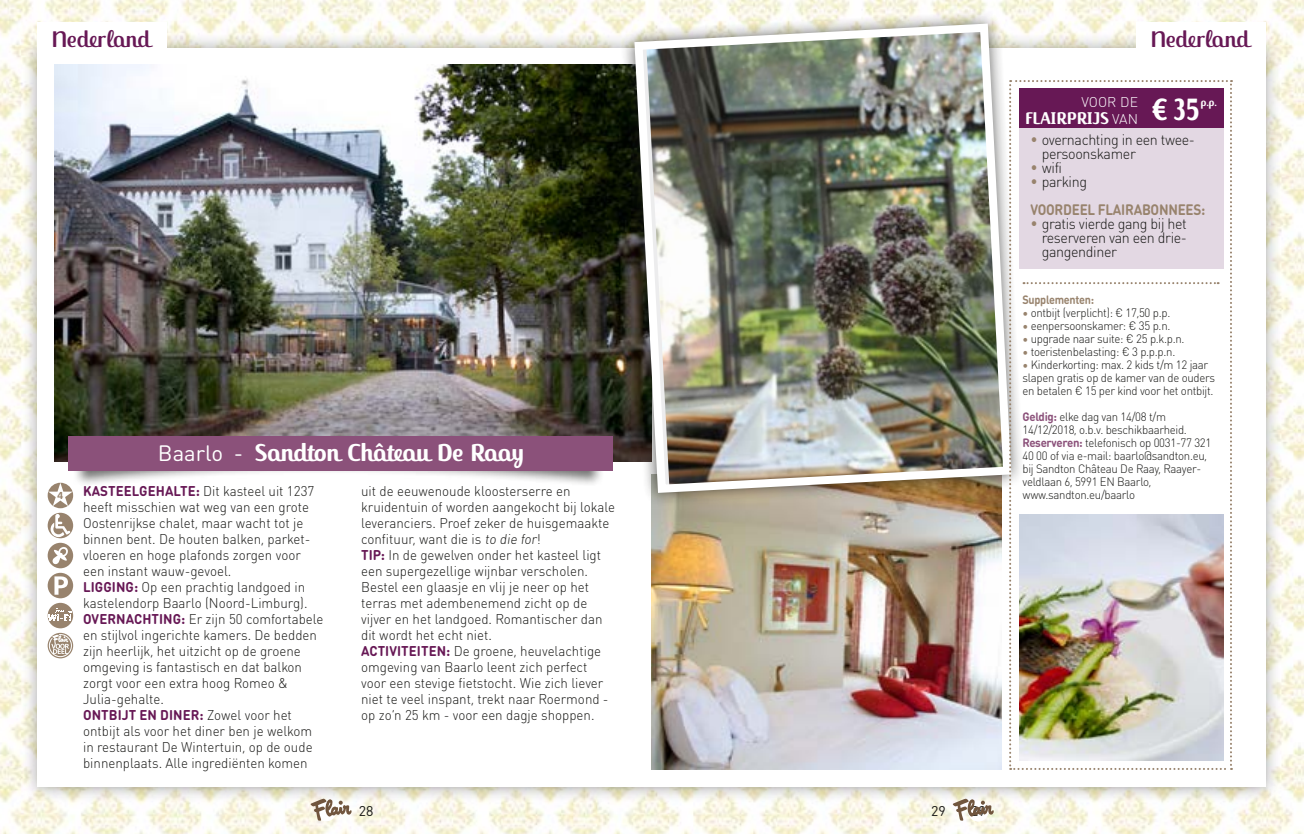
<style>
.page{position:relative;width:1304px;height:834px;background:#fff}
.page>*{position:absolute;margin:0;border:0;box-sizing:border-box;transform-origin:0 0}
.t1{font:700 36px "Jackie Pro";color:#fff;scale:.85 1}
.t2{font:700 26px "Jackie Pro";color:#fff}
.t3{font:24px "Jackie Pro";color:#671855}
.t4{font:700 18px "Jackie Pro";letter-spacing:.01em;color:#fff}
.t5{font:300 15px/14px "DIN Round Pro";letter-spacing:-.025em;color:#1a1a18;scale:.95 1}
.t6{font:700 15px/28px "DIN Round Pro";letter-spacing:-.02em;color:#98836d;scale:.9 1}
.t7{font:300 14px/16px "DIN Round Pro";color:#1a1a18;scale:.95 1}
.t8{font:14px "DIN Round Pro";color:#1a1a18}
.t9{font:300 14px "DIN Round Pro";letter-spacing:.005em;color:#fff}
.t10{font:300 12px/13px "DIN Round Pro";letter-spacing:-.025em;color:#1a1a18;scale:.95 1}
.t11{font:700 12px "DIN Round Pro";letter-spacing:-.025em;color:#98836d;scale:.9 1}
.t12{font:700 11.6px "Jackie Pro";color:#fff}
.t13{font:700 10px "Parisine Std";color:#98836d}
.s1{font-family:"DIN Round Pro";font-weight:300;font-size:14px}
.s2{font-weight:700;color:#98836d}
.s3{font-weight:300;color:#1a1a18}
.s4{color:#98836d}
.s5{font-weight:700;color:#8b517a}
.s6{font-family:"DIN Round Pro";font-weight:400;font-size:22px}
.s7{font-weight:700;color:#671855}
</style>
<div class="page">
<img style="left:0;top:0;width:1304px;height:833px">
<div style="left:316px;top:800px;width:21px;height:21px;background:#fff;border-radius:50%"></div>
<div style="left:968px;top:800px;width:21px;height:21px;background:#fff;border-radius:50%"></div>
<svg style="left:953px;top:801px;width:41px;height:19px"></svg>
<svg style="left:310px;top:801px;width:42px;height:19px"></svg>
<div style="left:22px;top:32px;width:1259px;height:769px;background:#1a1a18;opacity:.4"></div>
<div style="left:37px;top:48px;width:1228px;height:738px;background:#fff"></div>
<img style="left:55px;top:64px;width:563px;height:398px">
<img style="left:652px;top:508px;width:349px;height:261px">
<svg style="left:618px;top:7px;width:410px;height:501px"></svg>
<img style="left:630px;top:19px;width:386px;height:478px">
<div style="left:72px;top:440px;width:533px;height:46px;background:#1a1a18;opacity:.62"></div>
<div style="left:68px;top:436px;width:545px;height:34px;background:#8b517a"></div>
<div style="left:37px;top:22px;width:130px;height:26px;background:#fff"></div>
<div style="left:1136px;top:22px;width:129px;height:26px;background:#fff"></div>
<svg style="left:1009px;top:80px;width:223px;height:689px"></svg>
<svg style="left:48px;top:482px;width:25px;height:116px"></svg>
<img style="left:48px;top:602px;width:25px;height:26px;border-radius:13px">
<img style="left:48px;top:632px;width:25px;height:26px">
<img style="left:1019px;top:514px;width:204px;height:246px">
<div style="left:1019px;top:88px;width:204px;height:181px;background:#e3d8e3"></div>
<div style="left:1019px;top:88px;width:204px;height:40px;background:#671855"></div>
<h3 class="t3" style="left:51px;top:24px;width:100px">Nederland</h3>
<h3 class="t3" style="left:1150px;top:24px;width:100px">Nederland</h3>
<p class="t9" style="left:1081px;top:93px;width:58px">VOOR DE</p>
<p class="t4" style="left:1025px;top:106px;width:115px">FLAIRPRIJS <span class="s1">VAN</span></p>
<h1 class="t1" style="left:1151px;top:86px;width:59px">€35</h1>
<p class="t12" style="left:1200px;top:95px;width:18px">p.p.</p>
<p class="t5" style="left:1042px;top:132px;width:163px;text-indent:-11px"><span class="s2">•</span> overnachting in een twee&shy;persoonskamer</p>
<p class="t5" style="left:1030px;top:160px;width:35px"><span class="s2">•</span> wifi</p>
<p class="t6" style="left:1030px;top:167px;width:196px">• <span class="s3">parking<br></span>VOORDEEL FLAIRABONNEES:</p>
<p class="t5" style="left:1042px;top:216px;width:154px;text-indent:-11px"><span class="s2">•</span> gratis vierde gang bij het reserveren van een drie&shy;gangendiner</p>
<p class="t11" style="left:1022px;top:291px;width:81px">Supplementen:</p>
<p class="t10" style="left:1022px;top:306px;width:157px"><span class="s4">•</span> ontbijt (verplicht): € 17,50 p.p.</p>
<p class="t10" style="left:1022px;top:319px;width:157px"><span class="s4">•</span> eenpersoonskamer: € 35 p.n.</p>
<p class="t10" style="left:1022px;top:332px;width:172px"><span class="s4">•</span> upgrade naar suite: € 25 p.k.p.n.</p>
<p class="t10" style="left:1022px;top:345px;width:162px"><span class="s4">•</span> toeristenbelasting: € 3 p.p.p.n.</p>
<p class="t10" style="left:1022px;top:358px;width:204px"><span class="s4">•</span> Kinderkorting: max. 2 kids t/m 12 jaar slapen gratis op de kamer van de ouders en betalen € 15 per kind voor het ontbijt.</p>
<p class="t10" style="left:1022px;top:410px;width:200px"><span class="s5">Geldig:</span> elke dag van 14/08 t/m 14/12/2018, o.b.v. beschikbaarheid.<br><span class="s5">Reserveren:</span> telefonisch op 0031-77 321<br>40 00 of via e-mail: baarlo@sandton.eu, bij Sandton Château De Raay, Raayer&shy;veldlaan 6, 5991 EN Baarlo,</p>
<h2 class="t2" style="left:158px;top:436px;width:367px"><span class="s6">Baarlo -</span> Sandton Château De Raay</h2>
<p class="t7" style="left:83px;top:482px;width:255px"><span class="s7">KASTEELGEHALTE:</span> Dit kasteel uit 1237 heeft misschien wat weg van een grote Oostenrijkse chalet, maar wacht tot je binnen bent. De houten balken, parket&shy;vloeren en hoge plafonds zorgen voor een instant wauw-gevoel.<br><span class="s7">LIGGING:</span> Op een prachtig landgoed in kastelendorp Baarlo (Noord-Limburg).<br><span class="s7">OVERNACHTING:</span> Er zijn 50 comfortabele en stijlvol ingerichte kamers. De bedden zijn heerlijk, het uitzicht op de groene omgeving is fantastisch en dat balkon zorgt voor een extra hoog Romeo &amp; Julia-gehalte.<br><span class="s7">ONTBIJT EN DINER:</span> Zowel voor het ontbijt als voor het diner ben je welkom in restaurant De Wintertuin, op de oude binnenplaats. Alle ingrediënten komen</p>
<p class="t7" style="left:361px;top:482px;width:269px">uit de eeuwenoude kloosterserre en kruidentuin of worden aangekocht bij lokale leveranciers. Proef zeker de huisgemaakte confituur, want die is to die for!<br><span class="s7">TIP:</span> In de gewelven onder het kasteel ligt een supergezellige wijnbar verscholen.<br>Bestel een glaasje en vlij je neer op het terras met adembenemend zicht op de vijver en het landgoed. Romantischer dan dit wordt het echt niet.<br><span class="s7">ACTIVITEITEN:</span> De groene, heuvelachtige omgeving van Baarlo leent zich perfect voor een stevige fietstocht. Wie zich liever niet te veel inspant, trekt naar Roermond - op zo’n 25 km - voor een dagje shoppen.</p>
<p class="t13" style="left:58px;top:489px;width:7px">4</p>
<p class="t10" style="left:1022px;top:488px;width:120px">www.sandton.eu/baarlo</p>
<p class="t8" style="left:359px;top:801px;width:16px">28</p>
<p class="t8" style="left:931px;top:801px;width:16px">29</p>
<p class="t8" style="left:971px;top:801px;width:16px">29</p>
</div>
